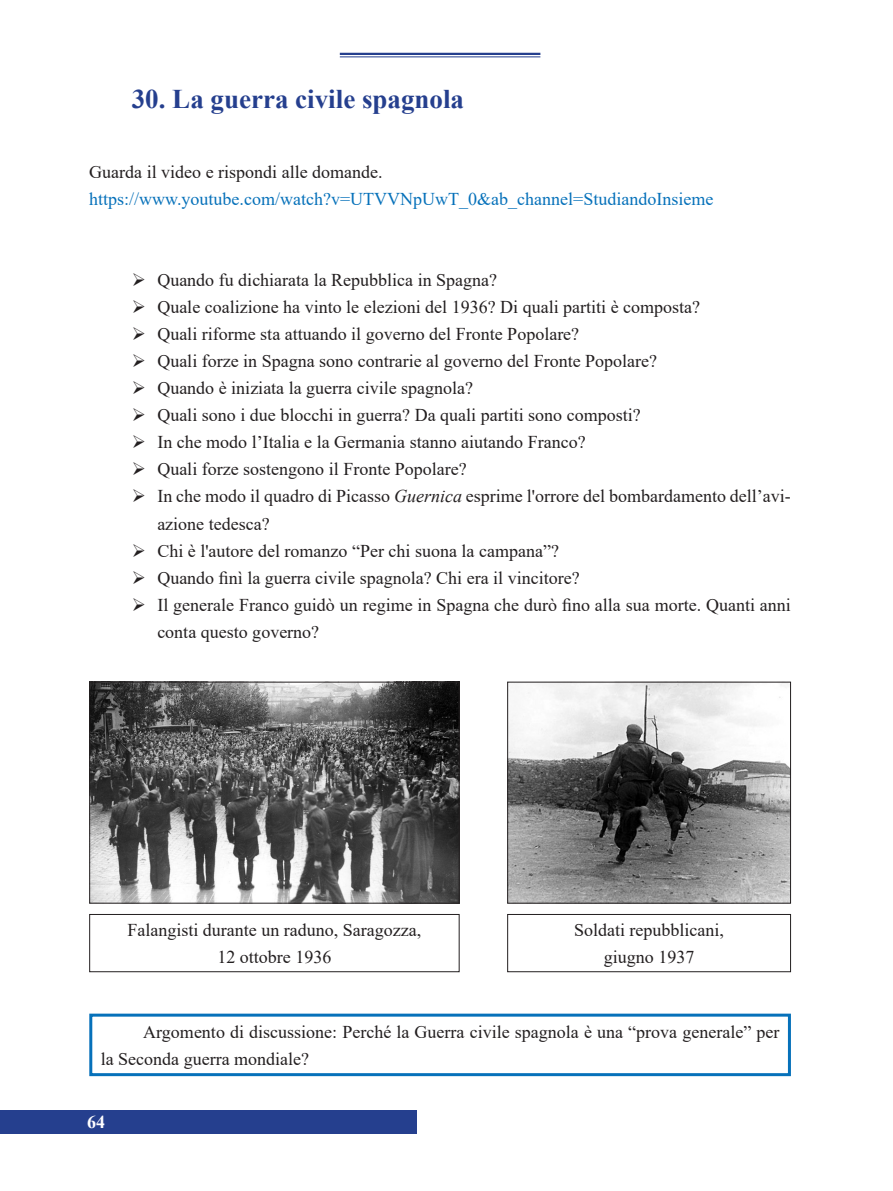
<style>
.page{position:relative;width:893px;height:1191px;background:#fff}
.page>*{position:absolute;margin:0;border:0;box-sizing:border-box;transform-origin:0 0}
.Zagl_1{font:700 27px "Times New Roman";color:#253f8e}
.Body{font:18px/27px "Times New Roman";color:#231f20}
.Tablica{font:18px/27px "Times New Roman";color:#231f20;text-align:center}
.Tablica-2{font:18px "Times New Roman";color:#0671ba}
.t1{font:700 18px "Times New Roman";color:#fff}
.s1{font-style:italic}
</style>
<div class="page">
<div style="left:0;top:1110px;width:417px;height:23px;background:#253f8e"></div>
<hr style="left:340px;top:53px;width:200px;height:2px;background:#253f8e">
<hr style="left:340px;top:56px;width:200px;height:1px;background:#253f8e">
<div style="left:89px;top:1013px;width:702px;height:63px;border:3px solid #0671ba"></div>
<img style="left:91px;top:684px;width:367px;height:217px">
<div style="left:89px;top:682px;width:371px;height:221px;border:1px solid #231f20"></div>
<img style="left:509px;top:684px;width:280px;height:217px">
<div style="left:507px;top:682px;width:284px;height:221px;border:1px solid #231f20"></div>
<div style="left:89px;top:914px;width:371px;height:58px;border:1px solid #231f20"></div>
<div style="left:507px;top:914px;width:284px;height:58px;border:1px solid #231f20"></div>
<p class="Zagl_1" style="left:132px;top:79px;width:334px">30. La guerra civile spagnola</p>
<p class="Tablica" style="left:89px;top:158px;width:295px">Guarda il video e rispondi alle domande.</p>
<p class="Tablica-2" style="left:89px;top:187px;width:626px">https://www.youtube.com/watch?v=UTVVNpUwT_0&amp;ab_channel=StudiandoInsieme</p>
<p class="Body" style="left:132px;top:266px;width:367px">➢ Quando fu dichiarata la Repubblica in Spagna?</p>
<p class="Body" style="left:132px;top:293px;width:570px">➢ Quale coalizione ha vinto le elezioni del 1936? Di quali partiti è composta?</p>
<p class="Body" style="left:132px;top:320px;width:449px">➢ Quali riforme sta attuando il governo del Fronte Popolare?</p>
<p class="Body" style="left:132px;top:347px;width:527px">➢ Quali forze in Spagna sono contrarie al governo del Fronte Popolare?</p>
<p class="Body" style="left:132px;top:374px;width:343px">➢ Quando è iniziata la guerra civile spagnola?</p>
<p class="Body" style="left:132px;top:401px;width:510px">➢ Quali sono i due blocchi in guerra? Da quali partiti sono composti?</p>
<p class="Body" style="left:132px;top:428px;width:455px">➢ In che modo l’Italia e la Germania stanno aiutando Franco?</p>
<p class="Body" style="left:132px;top:455px;width:336px">➢ Quali forze sostengono il Fronte Popolare?</p>
<p class="Body" style="left:157px;top:482px;width:635px;text-indent:-26px">➢ In che modo il quadro di Picasso <span class="s1">Guernica</span> esprime l'orrore del bombardamento dell’avi&shy;azione tedesca?</p>
<p class="Body" style="left:132px;top:536px;width:429px">➢ Chi è l'autore del romanzo “Per chi suona la campana”?</p>
<p class="Body" style="left:132px;top:563px;width:449px">➢ Quando finì la guerra civile spagnola? Chi era il vincitore?</p>
<p class="Body" style="left:157px;top:590px;width:635px;text-indent:-26px">➢ Il generale Franco guidò un regime in Spagna che durò fino alla sua morte. Quanti anni conta questo governo?</p>
<p class="Tablica" style="left:127px;top:915px;width:295px">Falangisti durante un raduno, Saragozza,<br>12 ottobre 1936</p>
<p class="Tablica" style="left:574px;top:915px;width:151px">Soldati repubblicani, giugno 1937</p>
<p class="Body" style="left:101px;top:1017px;width:680px;text-indent:43px">Argomento di discussione: Perché la Guerra civile spagnola è una “prova generale” per la Seconda guerra mondiale?</p>
<p class="t1" style="left:87px;top:1109px;width:19px">64</p>
</div>
